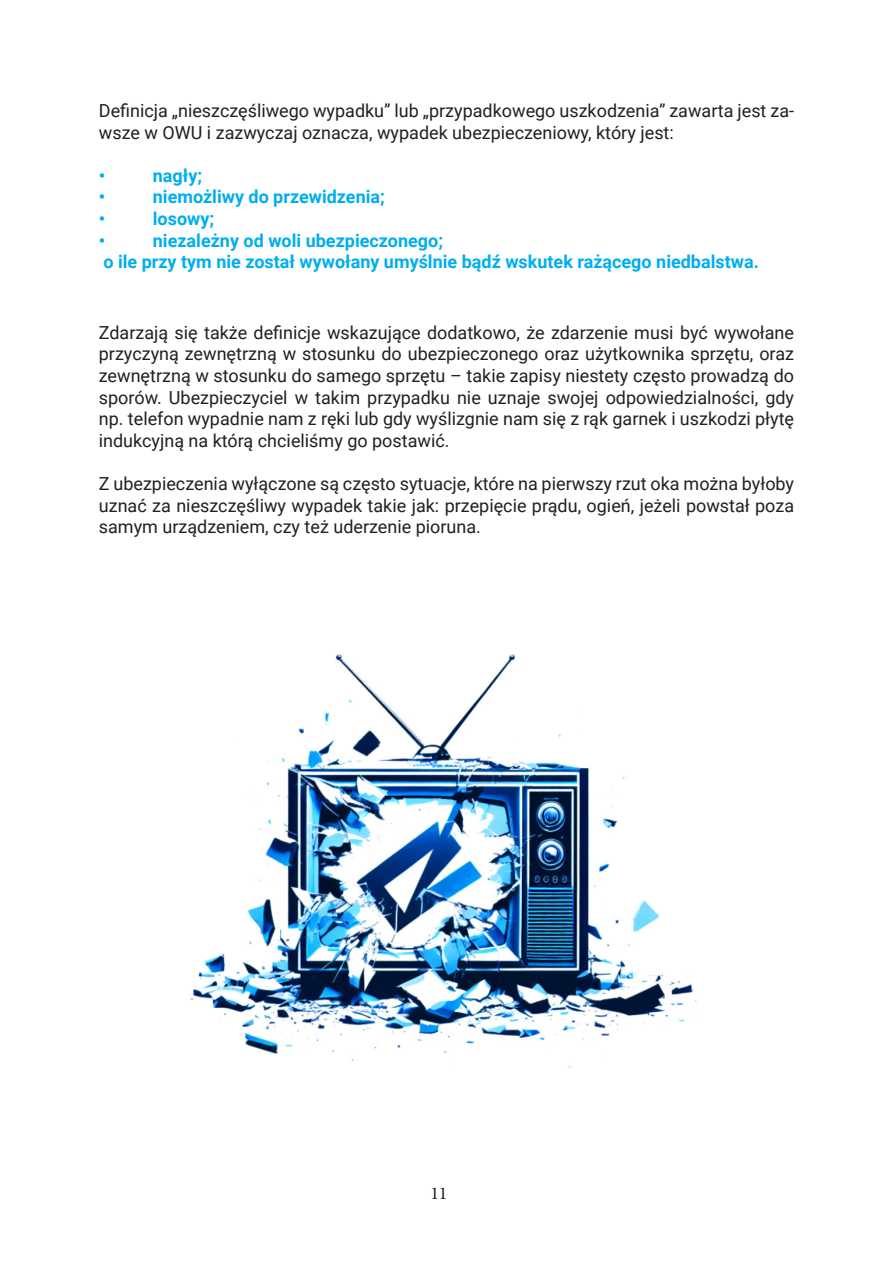
<style>
.page{position:relative;width:893px;height:1263px;background:#fff}
.page>*{position:absolute;margin:0;border:0;box-sizing:border-box;transform-origin:0 0}
.t1{font:18px/21.6px "Roboto";color:#231f20;text-align:justify}
.t2{font:700 18px "Roboto";color:#00aeef}
.t3{font:18px "Minion Pro";color:#231f20}
</style>
<div class="page">
<img style="left:190px;top:654px;width:507px;height:414px">
<p class="t1" style="left:99px;top:99px;width:697px">Definicja „nieszczęśliwego wypadku” lub „przypadkowego uszkodzenia” zawarta jest za&shy;wsze w OWU i zazwyczaj oznacza, wypadek ubezpieczeniowy, który jest:</p>
<p class="t2" style="left:99px;top:163px;width:8px">•</p>
<p class="t2" style="left:153px;top:163px;width:51px">nagły;</p>
<p class="t2" style="left:99px;top:184px;width:8px">•</p>
<p class="t2" style="left:153px;top:184px;width:234px">niemożliwy do przewidzenia;</p>
<p class="t2" style="left:99px;top:206px;width:8px">•</p>
<p class="t2" style="left:153px;top:206px;width:63px">losowy;</p>
<p class="t2" style="left:99px;top:228px;width:8px">•</p>
<p class="t2" style="left:153px;top:228px;width:292px">niezależny od woli ubezpieczonego;</p>
<p class="t2" style="left:103px;top:249px;width:657px">o ile przy tym nie został wywołany umyślnie bądź wskutek rażącego niedbalstwa.</p>
<p class="t1" style="left:99px;top:321px;width:697px">Zdarzają się także definicje wskazujące dodatkowo, że zdarzenie musi być wywołane przyczyną zewnętrzną w stosunku do ubezpieczonego oraz użytkownika sprzętu, oraz zewnętrzną w stosunku do samego sprzętu – takie zapisy niestety często prowadzą do sporów. Ubezpieczyciel w takim przypadku nie uznaje swojej odpowiedzialności, gdy np. telefon wypadnie nam z ręki lub gdy wyślizgnie nam się z rąk garnek i uszkodzi płytę indukcyjną na którą chcieliśmy go postawić.</p>
<p class="t1" style="left:99px;top:472px;width:697px">Z ubezpieczenia wyłączone są często sytuacje, które na pierwszy rzut oka można byłoby uznać za nieszczęśliwy wypadek takie jak: przepięcie prądu, ogień, jeżeli powstał poza samym urządzeniem, czy też uderzenie pioruna.</p>
<p class="t3" style="left:430px;top:1181px;width:19px">11</p>
</div>
